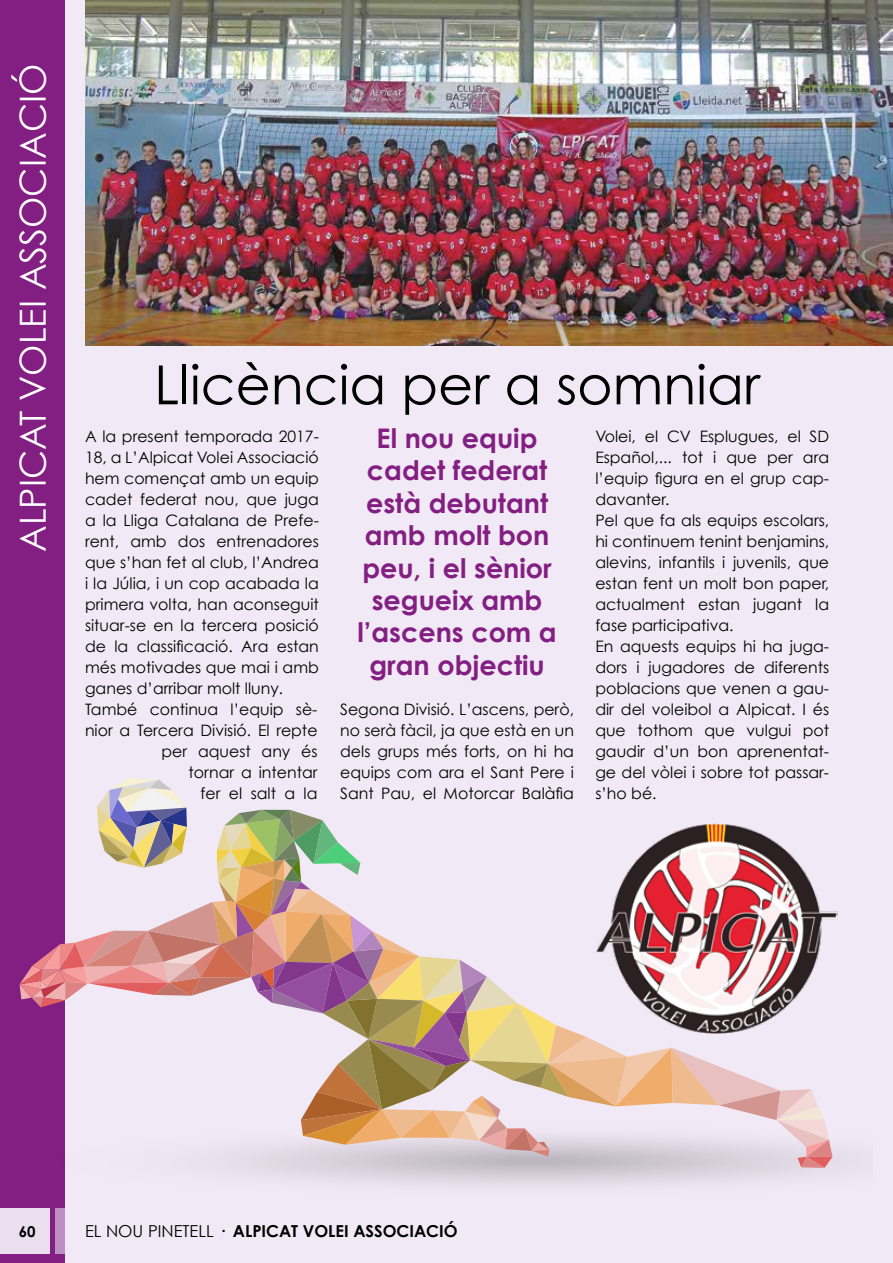
<style>
.page{position:relative;width:893px;height:1263px;background:#fff}
.page>*{position:absolute;margin:0;border:0;box-sizing:border-box;transform-origin:0 0}
.t1{font:54px "Century Gothic";color:#000}
.t2{font:36px "Century Gothic";color:#fff}
.t3{font:700 27px/32.4px "Century Gothic";color:#831f82;text-align:center}
.t4{font:700 16.5px "Century Gothic";color:#000}
.t5{font:15.75px/21px "Century Gothic";color:#000;text-align:justify}
.t6{font:700 15px "Century Gothic";color:#000}
.s1{font-weight:400}
</style>
<div class="page">
<div style="left:64px;top:0;width:829px;height:1263px;background:#f1e9f5"></div>
<div style="left:0;top:0;width:64px;height:1263px;background:#831f82"></div>
<div style="left:0;top:1208px;width:50px;height:45px;background:#eadeef"></div>
<div style="left:55px;top:1208px;width:10px;height:45px;background:#bc90c1"></div>
<img style="left:85px;top:0;width:808px;height:346px">
<svg style="left:64px;top:911px;width:782px;height:291px"></svg>
<svg style="left:20px;top:778px;width:812px;height:390px"></svg>
<img style="left:595px;top:824px;width:242px;height:210px">
<h2 class="t2" style="left:11px;top:552px;width:490px;rotate:-90deg">ALPICAT VOLEI ASSOCIACIÓ</h2>
<h1 class="t1" style="left:154px;top:352px;width:607px">Llicència per a somniar</h1>
<p class="t5" style="left:85px;top:425px;width:235px">A la present temporada 2017-</p>
<p class="t5" style="left:85px;top:446px;width:235px">18, a L’Alpicat Volei Associació</p>
<p class="t5" style="left:85px;top:467px;width:235px">hem començat amb un equip</p>
<p class="t5" style="left:85px;top:488px;width:235px">cadet federat nou, que juga</p>
<p class="t5" style="left:85px;top:509px;width:235px">a la Lliga Catalana de Prefe-</p>
<p class="t5" style="left:85px;top:530px;width:235px">rent, amb dos entrenadores</p>
<p class="t5" style="left:85px;top:551px;width:235px">que s’han fet al club, l’Andrea</p>
<p class="t5" style="left:85px;top:572px;width:235px">i la Júlia, i un cop acabada la</p>
<p class="t5" style="left:85px;top:593px;width:235px">primera volta, han aconseguit</p>
<p class="t5" style="left:85px;top:614px;width:235px">situar-se en la tercera posició</p>
<p class="t5" style="left:85px;top:635px;width:235px">de la classificació. Ara estan</p>
<p class="t5" style="left:85px;top:656px;width:235px">més motivades que mai i amb</p>
<p class="t5" style="left:85px;top:677px;width:200px">ganes d’arribar molt lluny.</p>
<p class="t5" style="left:85px;top:698px;width:234px">També continua l’equip sè-</p>
<p class="t5" style="left:85px;top:719px;width:234px">nior a Tercera Divisió. El repte</p>
<p class="t5" style="left:162px;top:740px;width:157px">per aquest any és</p>
<p class="t5" style="left:189px;top:761px;width:131px">tornar a intentar</p>
<p class="t5" style="left:201px;top:782px;width:118px">fer el salt a la</p>
<h3 class="t3" style="left:357px;top:421px;width:201px">El nou equip cadet federat està debutant amb molt bon peu, i el sènior segueix amb l’ascens com a gran objectiu</h3>
<p class="t5" style="left:340px;top:698px;width:235px">Segona Divisió. L’ascens, però, no serà fàcil, ja que està en un dels grups més forts, on hi ha equips com ara el Sant Pere i Sant Pau, el Motorcar Balàfia</p>
<p class="t5" style="left:595px;top:425px;width:235px;text-align:left">Volei, el CV Esplugues, el SD<br>Español,... tot i que per ara l’equip figura en el grup cap&shy;davanter.<br>Pel que fa als equips escolars, hi continuem tenint benjamins, alevins, infantils i juvenils, que estan fent un molt bon paper, actualment estan jugant la fase participativa.<br>En aquests equips hi ha juga&shy;dors i jugadores de diferents poblacions que venen a gau&shy;dir del voleibol a Alpicat. I és que tothom que vulgui pot gaudir d’un bon aprenentat&shy;ge del vòlei i sobre tot passar&shy;s’ho bé.</p>
<p class="t6" style="left:19px;top:1221px;width:18px">60</p>
<p class="t4" style="left:85px;top:1221px;width:374px"><span class="s1">EL NOU PINETELL</span> · ALPICAT VOLEI ASSOCIACIÓ</p>
</div>
